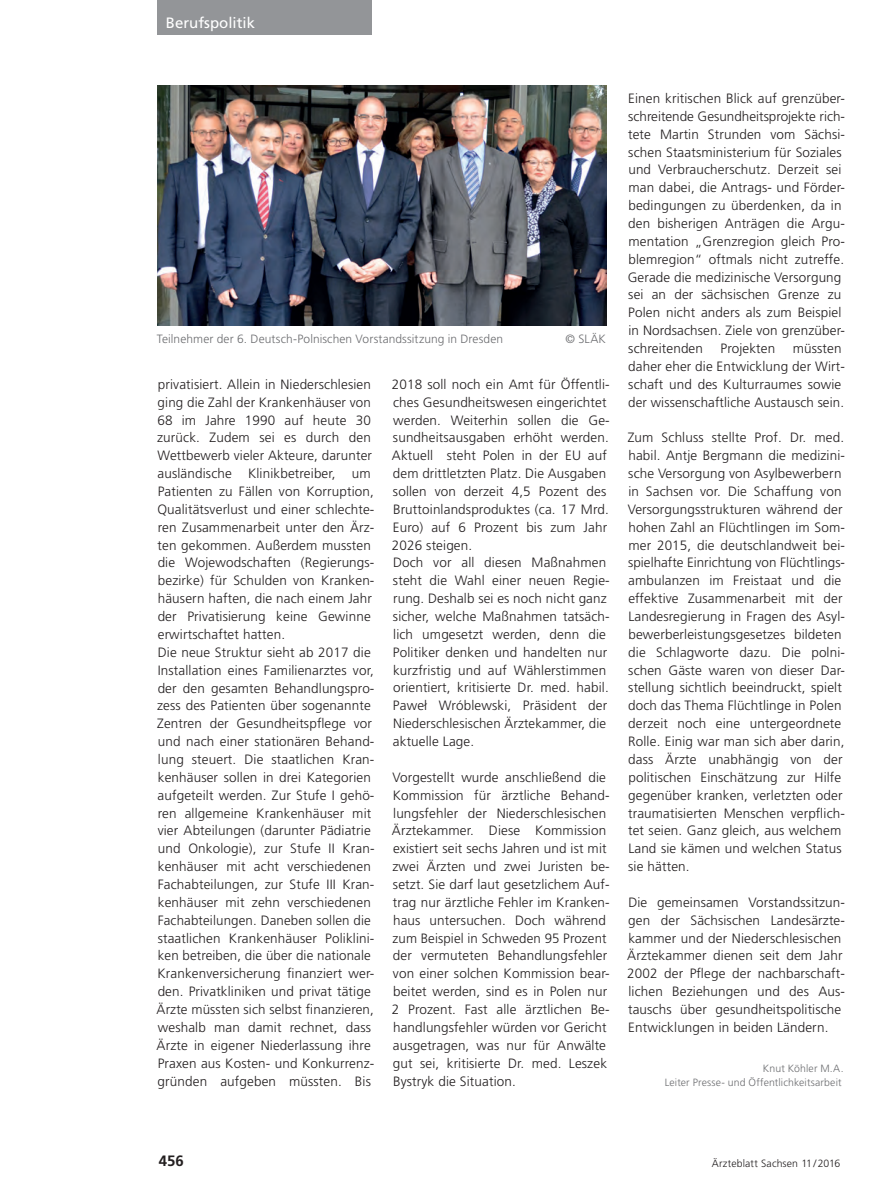
<style>
.page{position:relative;width:893px;height:1191px;background:#fff}
.page>*{position:absolute;margin:0;border:0;box-sizing:border-box;transform-origin:0 0}
.t1{font:15px "Frutiger";color:#fff}
.t2{font:700 15px "Frutiger";color:#231f20}
.t3{font:300 13.5px/17.9px "Frutiger";letter-spacing:.01em;color:#231f20}
.t4{font:300 12px "Frutiger";letter-spacing:.01em;color:#6c6d70}
.t5{font:300 10.5px/13.5px "Frutiger";letter-spacing:.01em;color:#6c6d70;text-align:right}
.t6{font:300 10.5px "Frutiger";letter-spacing:.01em;color:#231f20}
</style>
<div class="page">
<div style="left:157px;top:0;width:214px;height:34px;background:#939598"></div>
<img style="left:157px;top:85px;width:450px;height:240px">
<p class="t1" style="left:166px;top:14px;width:91px">Berufspolitik</p>
<p class="t4" style="left:157px;top:332px;width:348px">Teilnehmer der 6. Deutsch-Polnischen Vorstandssitzung in Dresden</p>
<p class="t4" style="left:565px;top:332px;width:42px">© SLÄK</p>
<p class="t3" style="left:157px;top:375px;width:219px">privatisiert. Allein in Niederschlesien ging die Zahl der Krankenhäuser von 68 im Jahre 1990 auf heute 30 zurück. Zudem sei es durch den Wettbewerb vieler Akteure, darunter ausländische Klinikbetreiber, um Patienten zu Fällen von Korruption, Qualitätsverlust und einer schlechte&shy;ren Zusammenarbeit unter den Ärz&shy;ten gekommen. Außerdem mussten die Wojewodschaften (Regierungs&shy;bezirke) für Schulden von Kranken&shy;häusern haften, die nach einem Jahr der Privatisierung keine Gewinne erwirtschaftet hatten.<br>Die neue Struktur sieht ab 2017 die Installation eines Familienarztes vor, der den gesamten Behandlungspro&shy;zess des Patienten über sogenannte Zentren der Gesundheitspflege vor und nach einer stationären Behand&shy;lung steuert. Die staatlichen Kran&shy;kenhäuser sollen in drei Kategorien aufgeteilt werden. Zur Stufe I gehö&shy;ren allgemeine Krankenhäuser mit vier Abteilungen (darunter Pädiatrie und Onkologie), zur Stufe II Kran&shy;kenhäuser mit acht verschiedenen Fachabteilungen, zur Stufe III Kran&shy;kenhäuser mit zehn verschiedenen Fachabteilungen. Daneben sollen die staatlichen Krankenhäuser Poliklini&shy;ken betreiben, die über die nationale Krankenversicherung finanziert wer&shy;den. Privatkliniken und privat tätige Ärzte müssten sich selbst finanzieren, weshalb man damit rechnet, dass Ärzte in eigener Niederlassung ihre Praxen aus Kosten- und Konkurrenz&shy;gründen aufgeben müssten. Bis</p>
<p class="t3" style="left:392px;top:375px;width:219px">2018 soll noch ein Amt für Öffentli&shy;ches Gesundheitswesen eingerichtet werden. Weiterhin sollen die Ge-- sundheitsausgaben erhöht werden.<br>Aktuell steht Polen in der EU auf dem drittletzten Platz. Die Ausgaben sollen von derzeit 4,5 Pozent des<br>Bruttoinlandsproduktes (ca. 17 Mrd.<br>Euro) auf 6 Prozent bis zum Jahr<br>2026 steigen.<br>Doch vor all diesen Maßnahmen steht die Wahl einer neuen Regie&shy;rung. Deshalb sei es noch nicht ganz sicher, welche Maßnahmen tatsäch&shy;lich umgesetzt werden, denn die<br>Politiker denken und handelten nur kurzfristig und auf Wählerstimmen orientiert, kritisierte Dr. med. habil.<br>Paweł Wróblewski, Präsident der<br>Niederschlesischen Ärztekammer, die aktuelle Lage.</p>
<p class="t3" style="left:392px;top:768px;width:219px">Vorgestellt wurde anschließend die Kommission für ärztliche Behand&shy;lungsfehler der Niederschlesischen Ärztekammer. Diese Kommission existiert seit sechs Jahren und ist mit zwei Ärzten und zwei Juristen be-- setzt. Sie darf laut gesetzlichem Auf&shy;trag nur ärztliche Fehler im Kranken&shy;haus untersuchen. Doch während zum Beispiel in Schweden 95 Prozent der vermuteten Behandlungsfehler von einer solchen Kommission bear&shy;beitet werden, sind es in Polen nur 2 Prozent. Fast alle ärztlichen Be-- handlungsfehler würden vor Gericht ausgetragen, was nur für Anwälte gut sei, kritisierte Dr. med. Leszek Bystryk die Situation.</p>
<p class="t3" style="left:628px;top:89px;width:219px">Einen kritischen Blick auf grenzüber&shy;schreitende Gesundheitsprojekte rich&shy;tete Martin Strunden vom Sächsi&shy;schen Staatsministerium für Soziales und Verbraucherschutz. Derzeit sei man dabei, die Antrags- und Förder&shy;bedingungen zu überdenken, da in den bisherigen Anträgen die Argu&shy;mentation „Grenzregion gleich Pro&shy;blemregion“ oftmals nicht zutreffe.<br>Gerade die medizinische Versorgung sei an der sächsischen Grenze zu Polen nicht anders als zum Beispiel in Nordsachsen. Ziele von grenzüber&shy;schreitenden</p>
<p class="t3" style="left:720px;top:339px;width:56px">Projekten</p>
<p class="t3" style="left:628px;top:339px;width:218px;text-indent:164px">müssten daher eher die Entwicklung der Wirt&shy;schaft und des Kulturraumes sowie der wissenschaftliche Austausch sein.</p>
<p class="t3" style="left:628px;top:429px;width:219px">Zum Schluss stellte Prof. Dr. med. habil. Antje Bergmann die medizini&shy;sche Versorgung von Asylbewerbern in Sachsen vor. Die Schaffung von Versorgungsstrukturen während der hohen Zahl an Flüchtlingen im Som&shy;mer 2015, die deutschlandweit bei&shy;spielhafte Einrichtung von Flüchtlings&shy;ambulanzen im Freistaat und die effektive Zusammenarbeit mit der Landesregierung in Fragen des Asyl&shy;bewerberleistungsgesetzes bildeten die Schlagworte dazu. Die polni&shy;schen Gäste waren von dieser Dar&shy;stellung sichtlich beeindruckt, spielt doch das Thema Flüchtlinge in Polen derzeit noch eine untergeordnete Rolle. Einig war man sich aber darin, dass Ärzte unabhängig von der politischen Einschätzung zur Hilfe gegenüber kranken, verletzten oder traumatisierten Menschen verpflich&shy;tet seien. Ganz gleich, aus welchem Land sie kämen und welchen Status sie hätten.</p>
<p class="t3" style="left:627px;top:893px;width:219px">Die gemeinsamen Vorstandssitzun&shy;gen der Sächsischen Landesärzte&shy;kammer und der Niederschlesischen Ärztekammer dienen seit dem Jahr 2002 der Pflege der nachbarschaft&shy;lichen Beziehungen und des Aus&shy;tauschs über gesundheitspolitische Entwicklungen in beiden Ländern.</p>
<p class="t5" style="left:665px;top:1061px;width:180px">Knut Köhler M.A.<br>Leiter Presse- und Öffentlichkeitsarbeit</p>
<p class="t2" style="left:159px;top:1151px;width:27px">456</p>
<p class="t6" style="left:712px;top:1157px;width:130px">Ärzteblatt Sachsen 11/2016</p>
</div>
